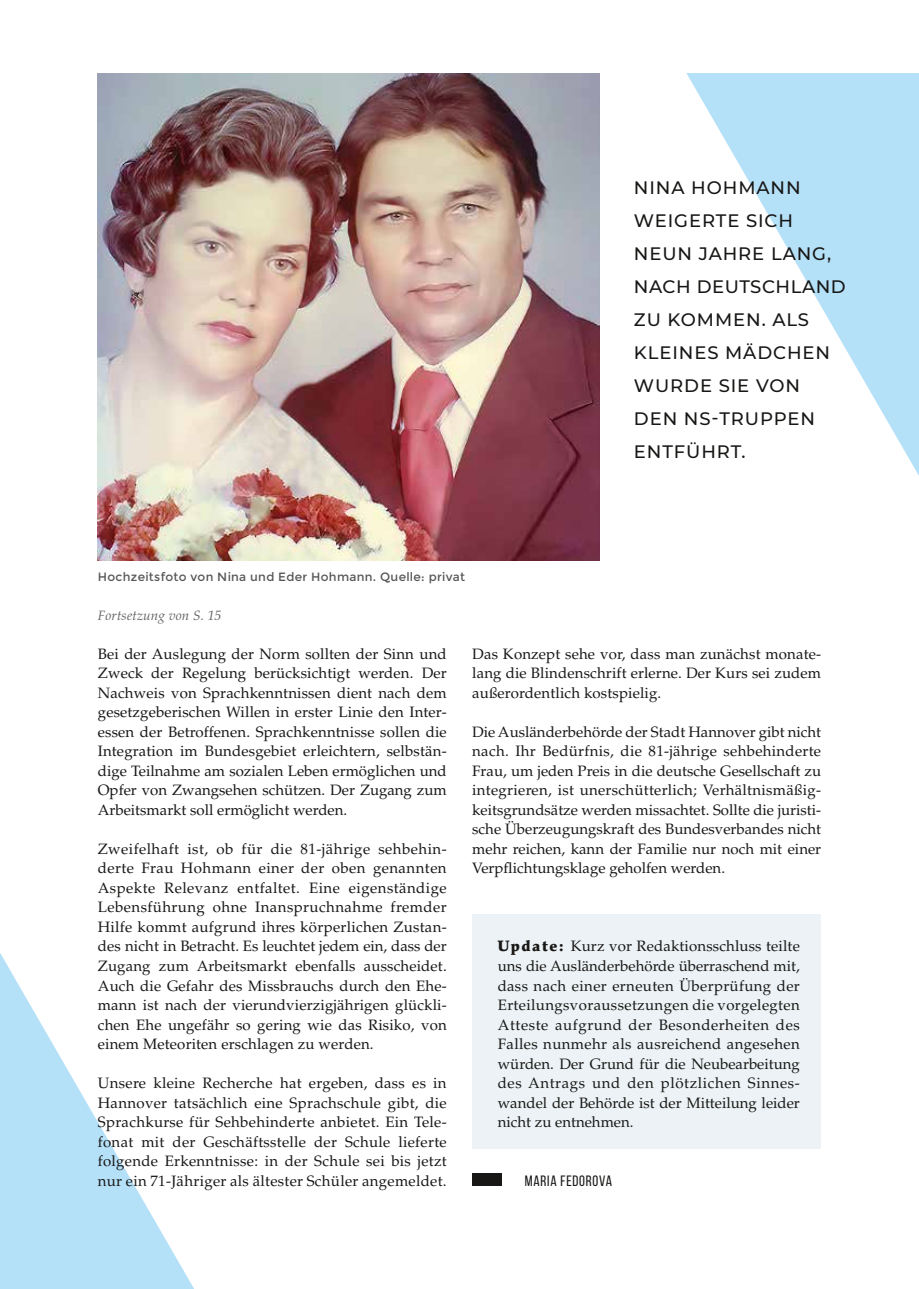
<style>
.page{position:relative;width:919px;height:1289px;background:#fff}
.page>*{position:absolute;margin:0;border:0;box-sizing:border-box;transform-origin:0 0}
.t1{font:500 18px/33px "Montserrat";letter-spacing:.05em;color:#181716}
.t2{font:15px/19.5px "Palatino LT Std";color:#181716;text-align:justify}
.t3{font:15px "Bebas Neue";letter-spacing:.05em;color:#181716}
.t4{font:italic 13.5px "Palatino LT Std";letter-spacing:.01em;color:#626261}
.t5{font:12px "Montserrat";letter-spacing:.025em;color:#565655}
.s1{font-weight:900}
</style>
<div class="page">
<svg style="left:686px;top:73px;width:232px;height:401px"></svg>
<svg style="left:0;top:953px;width:194px;height:335px"></svg>
<div style="left:472px;top:1173px;width:29px;height:12px;background:#181716"></div>
<img style="left:98px;top:73px;width:502px;height:488px">
<div style="left:472px;top:913px;width:349px;height:235px;background:#ecf2f5"></div>
<p class="t5" style="left:98px;top:569px;width:369px">Hochzeitsfoto von Nina und Eder Hohmann. Quelle: privat</p>
<p class="t1" style="left:634px;top:170px;width:213px">NINA HOHMANN<br>WEIGERTE SICH<br>NEUN JAHRE LANG,<br>NACH DEUTSCHLAND<br>ZU KOMMEN. ALS<br>KLEINES MÄDCHEN<br>WURDE SIE VON<br>DEN NS-TRUPPEN<br>ENTFÜHRT.</p>
<p class="t4" style="left:98px;top:607px;width:125px">Fortsetzung von S. 15</p>
<p class="t2" style="left:98px;top:644px;width:350px">Bei der Auslegung der Norm sollten der Sinn und Zweck der Regelung berücksichtigt werden. Der Nachweis von Sprachkenntnissen dient nach dem gesetzgeberischen Willen in erster Linie den Inter&shy;essen der Betroffenen. Sprachkenntnisse sollen die Integration im Bundesgebiet erleichtern, selbstän&shy;dige Teilnahme am sozialen Leben ermöglichen und Opfer von Zwangsehen schützen. Der Zugang zum Arbeitsmarkt soll ermöglicht werden.</p>
<p class="t2" style="left:98px;top:839px;width:350px">Zweifelhaft ist, ob für die 81-jährige sehbehin&shy;derte Frau Hohmann einer der oben genannten Aspekte Relevanz entfaltet. Eine eigenständige Lebensführung ohne Inanspruchnahme fremder Hilfe kommt aufgrund ihres körperlichen Zustan&shy;des nicht in Betracht. Es leuchtet jedem ein, dass der Zugang zum Arbeitsmarkt ebenfalls ausscheidet.<br>Auch die Gefahr des Missbrauchs durch den Ehe&shy;mann ist nach der vierundvierzigjährigen glückli&shy;chen Ehe ungefähr so gering wie das Risiko, von einem Meteoriten erschlagen zu werden.</p>
<p class="t2" style="left:98px;top:1073px;width:350px">Unsere kleine Recherche hat ergeben, dass es in Hannover tatsächlich eine Sprachschule gibt, die Sprachkurse für Sehbehinderte anbietet. Ein Tele&shy;fonat mit der Geschäftsstelle der Schule lieferte folgende Erkenntnisse: in der Schule sei bis jetzt nur ein 71-Jähriger als ältester Schüler angemeldet.</p>
<p class="t2" style="left:472px;top:644px;width:350px">Das Konzept sehe vor, dass man zunächst monate&shy;lang die Blindenschrift erlerne. Der Kurs sei zudem außerordentlich kostspielig.</p>
<p class="t2" style="left:472px;top:722px;width:350px">Die Ausländerbehörde der Stadt Hannover gibt nicht nach. Ihr Bedürfnis, die 81-jährige sehbehinderte Frau, um jeden Preis in die deutsche Gesellschaft zu integrieren, ist unerschütterlich; Verhältnismäßig&shy;keitsgrundsätze werden missachtet. Sollte die juristi&shy;sche Überzeugungskraft des Bundesverbandes nicht mehr reichen, kann der Familie nur noch mit einer Verpflichtungsklage geholfen werden.</p>
<p class="t2" style="left:497px;top:936px;width:303px"><span class="s1">Update:</span> Kurz vor Redaktionsschluss teilte uns die Ausländerbehörde überraschend mit, dass nach einer erneuten Überprüfung der Erteilungsvoraussetzungen die vorgelegten Atteste aufgrund der Besonderheiten des Falles nunmehr als ausreichend angesehen würden. Der Grund für die Neubearbeitung des Antrags und den plötzlichen Sinnes&shy;wandel der Behörde ist der Mitteilung leider nicht zu entnehmen.</p>
<p class="t3" style="left:525px;top:1172px;width:89px">MARIA FEDOROVA</p>
</div>
